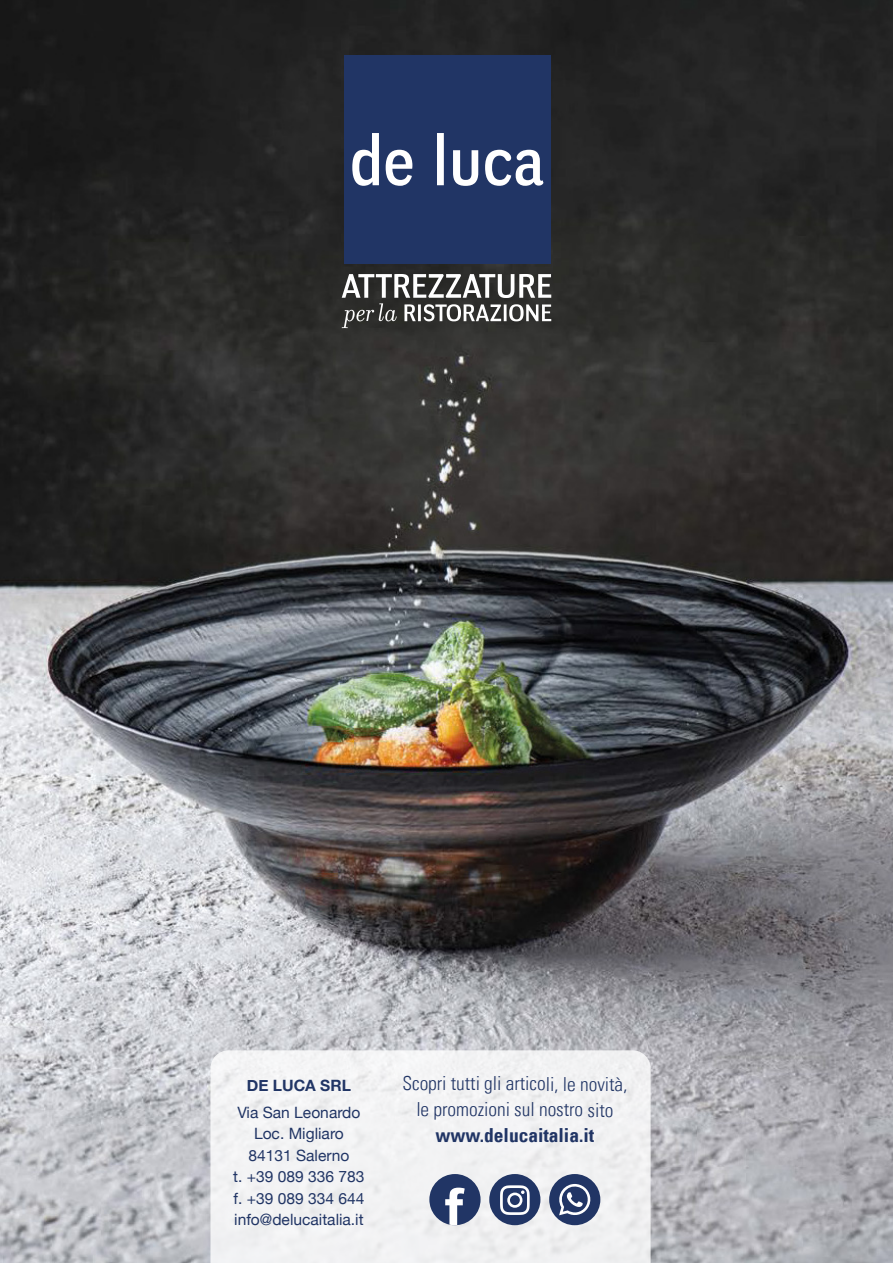
<style>
.page{position:relative;width:893px;height:1263px;background:#fff}
.page>*{position:absolute;margin:0;border:0;box-sizing:border-box;transform-origin:0 0}
.t1{font:300 condensed 19.35px/25.8px "Univers LT";letter-spacing:-.005em;color:#213565;text-align:center}
.t2{font:700 condensed 19.35px "Univers LT";letter-spacing:-.005em;color:#213565}
.t3{font:15.6px/21.5px "Helvetica Neue";color:#213565;text-align:center}
.t4{font:700 15.6px "Helvetica Neue";color:#213565}
</style>
<div class="page">
<img style="left:0;top:0;width:893px;height:1263px">
<div style="left:210px;top:1050px;width:441px;height:213px;background:#f2f2f3"></div>
<svg style="left:429px;top:1174px;width:52px;height:51px"></svg>
<div style="left:549px;top:1174px;width:51px;height:51px;background:#213565;border-radius:50%"></div>
<svg style="left:559px;top:1184px;width:32px;height:31px"></svg>
<svg style="left:489px;top:1174px;width:51px;height:51px"></svg>
<div style="left:344px;top:55px;width:207px;height:209px;background:#213565"></div>
<svg style="left:352px;top:133px;width:191px;height:53px"></svg>
<svg style="left:342px;top:274px;width:209px;height:54px"></svg>
<p class="t4" style="left:247px;top:1073px;width:106px">DE LUCA SRL</p>
<p class="t1" style="left:402px;top:1071px;width:227px">Scopri tutti gli articoli, le novità, le promozioni sul nostro sito</p>
<p class="t2" style="left:435px;top:1123px;width:160px">www.delucaitalia.it</p>
<p class="t3" style="left:233px;top:1102px;width:133px">Via San Leonardo<br>Loc. Migliaro<br>84131 Salerno<br>t. +39 089 336 783 f. +39 089 334 644 info@delucaitalia.it</p>
</div>
